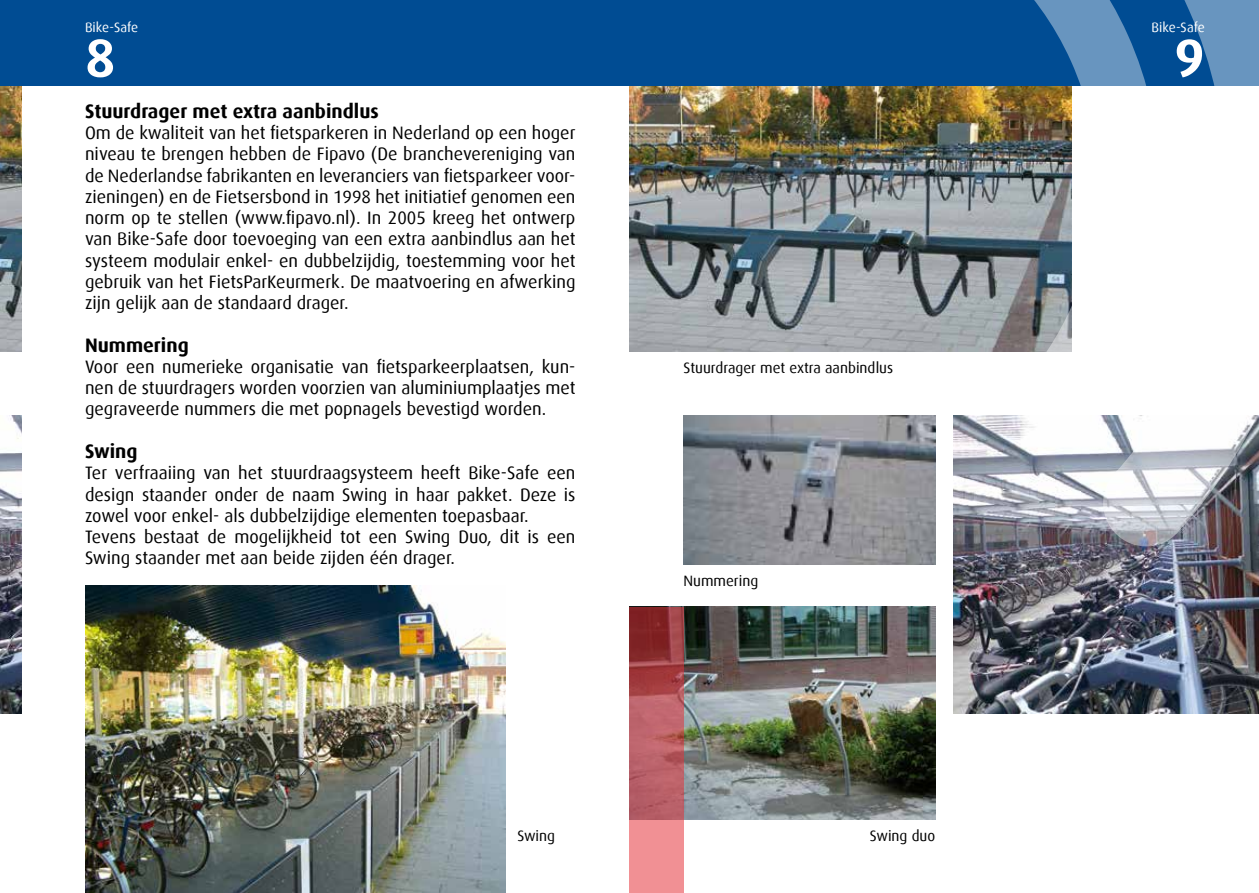
<style>
.page{position:relative;width:1259px;height:893px;background:#fff}
.page>*{position:absolute;margin:0;border:0;box-sizing:border-box;transform-origin:0 0}
.t1{font:700 54px "Dax";color:#fff}
.t2{font:700 19.5px "Dax";color:#000}
.t3{font:18px/21.3px "Dax";color:#000;text-align:justify}
.t4{font:15px "Dax";color:#000}
.t5{font:13.5px "Dax";color:#fff}
</style>
<div class="page">
<img style="left:0;top:85px;width:21px;height:267px">
<img style="left:629px;top:85px;width:359px;height:267px">
<img style="left:683px;top:607px;width:252px;height:212px">
<img style="left:953px;top:415px;width:306px;height:298px">
<img style="left:683px;top:415px;width:252px;height:149px">
<div style="left:0;top:0;width:1259px;height:85px;background:#004c93"></div>
<svg style="left:1072px;top:0;width:187px;height:546px"></svg>
<img style="left:988px;top:0;width:171px;height:434px">
<img style="left:0;top:415px;width:21px;height:298px">
<img style="left:85px;top:585px;width:421px;height:308px">
<svg style="left:629px;top:607px;width:54px;height:286px;background:#bc5f64"></svg>
<p class="t5" style="left:85px;top:20px;width:55px">Bike-Safe</p>
<h1 class="t1" style="left:85px;top:28px;width:32px">8</h1>
<p class="t2" style="left:85px;top:100px;width:295px">Stuurdrager met extra aanbindlus</p>
<p class="t3" style="left:85px;top:122px;width:492px">Om de kwaliteit van het fietsparkeren in Nederland op een hoger niveau te brengen hebben de Fipavo (De branchevereniging van de Nederlandse fabrikanten en leveranciers van fietsparkeer voor&shy;zieningen) en de Fietsersbond in 1998 het initiatief genomen een norm op te stellen (www.fipavo.nl). In 2005 kreeg het ontwerp van Bike-Safe door toevoeging van een extra aanbindlus aan het systeem modulair enkel- en dubbelzijdig, toestemming voor het gebruik van het FietsParKeurmerk. De maatvoering en afwerking zijn gelijk aan de standaard drager.</p>
<p class="t2" style="left:85px;top:334px;width:105px">Nummering</p>
<p class="t3" style="left:85px;top:356px;width:492px">Voor een numerieke organisatie van fietsparkeerplaatsen, kun&shy;nen de stuurdragers worden voorzien van aluminiumplaatjes met gegraveerde nummers die met popnagels bevestigd worden.</p>
<p class="t2" style="left:85px;top:440px;width:54px">Swing</p>
<p class="t3" style="left:85px;top:462px;width:492px;text-align:left">Ter verfraaiing van het stuurdraagsysteem heeft Bike-Safe een design staander onder de naam Swing in haar pakket. Deze is zowel voor enkel- als dubbelzijdige elementen toepasbaar.<br>Tevens bestaat de mogelijkheid tot een Swing Duo, dit is een Swing staander met aan beide zijden één drager.</p>
<p class="t4" style="left:683px;top:359px;width:211px">Stuurdrager met extra aanbindlus</p>
<p class="t4" style="left:683px;top:572px;width:76px">Nummering</p>
<p class="t4" style="left:517px;top:827px;width:39px">Swing</p>
<p class="t4" style="left:870px;top:827px;width:67px">Swing duo</p>
<p class="t5" style="left:1151px;top:20px;width:55px">Bike-Safe</p>
<h1 class="t1" style="left:1174px;top:28px;width:32px">9</h1>
</div>
